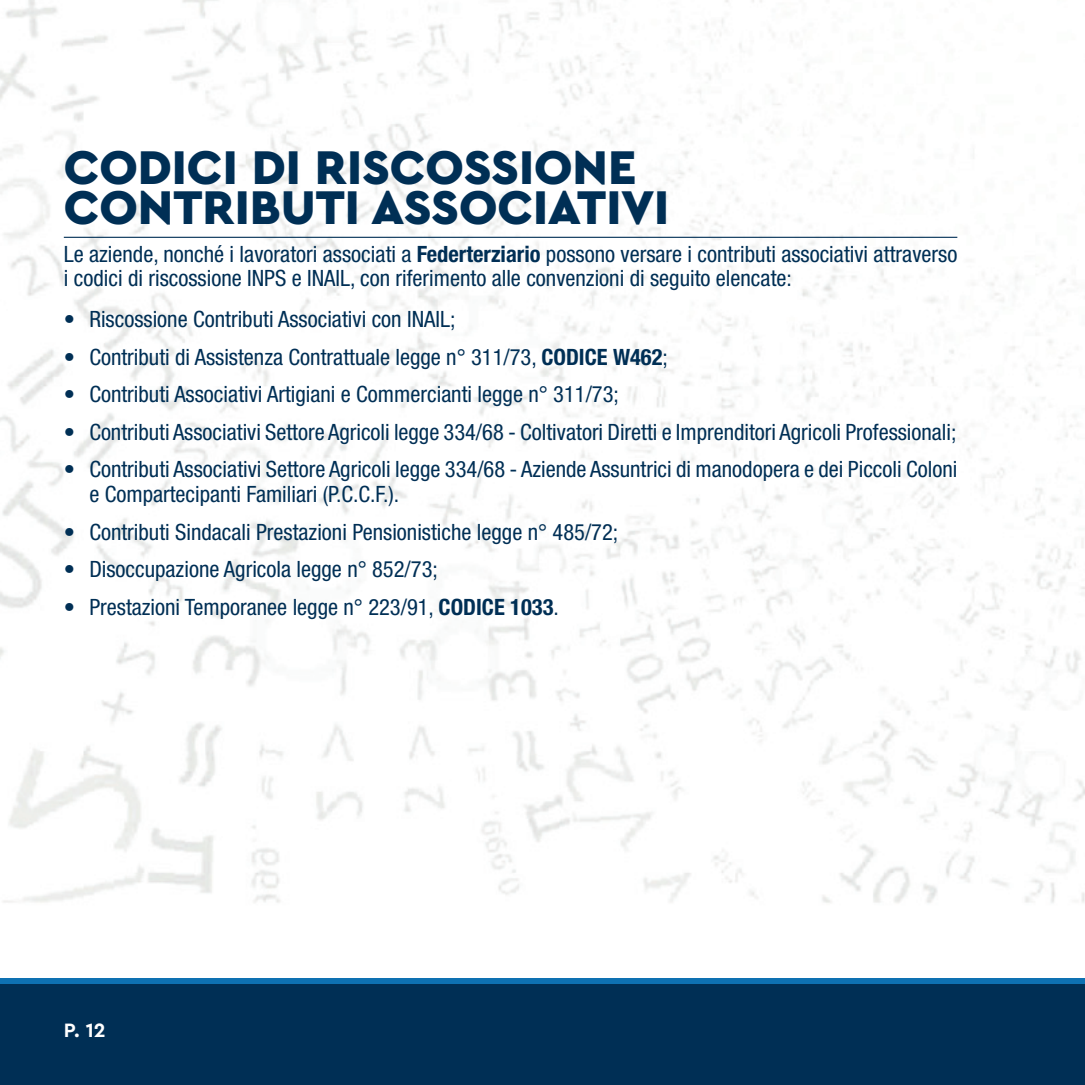
<style>
.page{position:relative;width:1085px;height:1085px;background:#fff}
.page>*{position:absolute;margin:0;border:0;box-sizing:border-box;transform-origin:0 0}
.Titolo_Blu{font:900 49.5px/40.5px "Cera Pro";color:#002f55}
.Testo_Blu{font:condensed 22.5px/24.8px "Helvetica Neue LT Std";color:#002f55}
.t1{font:700 20.25px "Cera Pro";color:#fff}
.s1{font-weight:700}
</style>
<div class="page">
<div style="left:0;top:977px;width:1084px;height:107px;background:#002f55"></div>
<div style="left:0;top:977px;width:1084px;height:5px;background:#0e71b2"></div>
<img style="left:0;top:0;width:1084px;height:903px">
<hr style="left:64px;top:237px;width:893px;height:1px;background:#002f55">
<p class="Titolo_Blu" style="left:64px;top:145px;width:606px">CODICI DI RISCOSSIONE<br>CONTRIBUTI ASSOCIATIVI</p>
<p class="Testo_Blu" style="left:64px;top:241px;width:894px">Le aziende, nonché i lavoratori associati a <span class="s1">Federterziario</span> possono versare i contributi associativi attraverso i codici di riscossione INPS e INAIL, con riferimento alle convenzioni di seguito elencate:</p>
<p class="Testo_Blu" style="left:64px;top:306px;width:393px">• Riscossione Contributi Associativi con INAIL;</p>
<p class="Testo_Blu" style="left:64px;top:344px;width:605px">• Contributi di Assistenza Contrattuale legge n° 311/73, <span class="s1">CODICE W462</span>;</p>
<p class="Testo_Blu" style="left:64px;top:381px;width:556px">• Contributi Associativi Artigiani e Commercianti legge n° 311/73;</p>
<p class="Testo_Blu" style="left:64px;top:419px;width:893px">• Contributi Associativi Settore Agricoli legge 334/68 - Coltivatori Diretti e Imprenditori Agricoli Professionali;</p>
<p class="Testo_Blu" style="left:89px;top:456px;width:869px;text-indent:-26px">• Contributi Associativi Settore Agricoli legge 334/68 - Aziende Assuntrici di manodopera e dei Piccoli Coloni e Compartecipanti Familiari (P.C.C.F.).</p>
<p class="Testo_Blu" style="left:64px;top:519px;width:556px">• Contributi Sindacali Prestazioni Pensionistiche legge n° 485/72;</p>
<p class="Testo_Blu" style="left:64px;top:556px;width:375px">• Disoccupazione Agricola legge n° 852/73;</p>
<p class="Testo_Blu" style="left:64px;top:594px;width:496px">• Prestazioni Temporanee legge n° 223/91, <span class="s1">CODICE 1033</span>.</p>
<p class="t1" style="left:64px;top:1016px;width:43px">P. 12</p>
</div>
